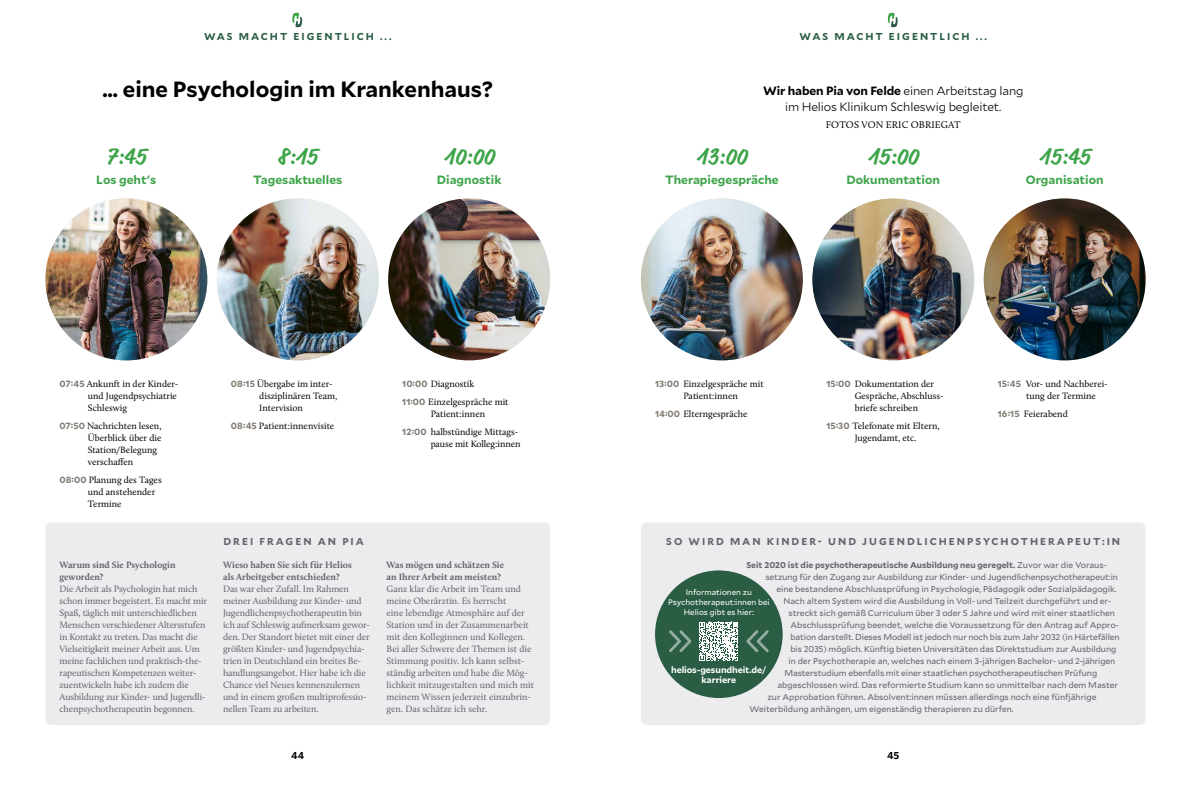
<style>
.page{position:relative;width:1191px;height:794px;background:#fff}
.page>*{position:absolute;margin:0;border:0;box-sizing:border-box;transform-origin:0 0}
.t1{font:700 25px "Market Pro";color:#3da449}
.t2{font:700 22px "Mallory";color:#000}
.t3{font:700 12px "Mallory";color:#3da449}
.t4{font:300 12px/16px "Mallory";letter-spacing:-.01em;color:#000;text-align:center}
.t5{font:700 10px "Mallory";letter-spacing:.2em;color:#63646b}
.t6{font:700 10px "Mallory";letter-spacing:.2em;color:#2a5d43}
.t7{font:10px "Calluna";letter-spacing:.015em;color:#000}
.t8{font:700 10px "Mallory";color:#000}
.t9{font:9.5px/12px "Calluna";letter-spacing:-.01em;color:#63646b}
.t10{font:9.5px/12px "Calluna";color:#000}
.t11{font:700 9.5px/12px "Calluna";color:#63646b}
.t12{font:700 9px/10px "Mallory";letter-spacing:-.01em;color:#fff;text-align:center}
.t13{font:8.5px "Mallory";color:#63646b}
.t14{font:700 8.5px "Mallory";color:#63646b}
.t15{font:8px/10px "Mallory";color:#fff;text-align:center}
.s1{font-family:"Mallory";font-weight:700;font-size:9px;color:#7f7970}
.s2{font-weight:700}
.s3{font-weight:400}
</style>
<div class="page">
<svg style="left:887px;top:13px;width:10px;height:14px"></svg>
<svg style="left:292px;top:13px;width:10px;height:14px"></svg>
<img style="left:388px;top:198px;width:162px;height:162px;border-radius:81px">
<img style="left:45px;top:198px;width:162px;height:162px;border-radius:81px">
<img style="left:217px;top:198px;width:162px;height:162px;border-radius:81px">
<img style="left:641px;top:198px;width:162px;height:162px;border-radius:81px">
<img style="left:812px;top:198px;width:162px;height:162px;border-radius:81px">
<img style="left:983px;top:198px;width:162px;height:162px;border-radius:81px">
<div style="left:45px;top:522px;width:505px;height:203px;background:#ecebed;border-radius:6px"></div>
<div style="left:641px;top:522px;width:504px;height:203px;background:#ecebed;border-radius:6px"></div>
<div style="left:655px;top:570px;width:127px;height:128px;background:#2a5d43;border-radius:50%"></div>
<svg style="left:669px;top:622px;width:69px;height:39px"></svg>
<svg style="left:746px;top:630px;width:23px;height:23px"></svg>
<p class="t6" style="left:204px;top:29px;width:189px">WAS MACHT EIGENTLICH ...</p>
<p class="t6" style="left:799px;top:29px;width:189px">WAS MACHT EIGENTLICH ...</p>
<h2 class="t2" style="left:103px;top:73px;width:392px">… eine Psychologin im Krankenhaus?</h2>
<h1 class="t1" style="left:106px;top:139px;width:41px">7:45</h1>
<p class="t3" style="left:96px;top:171px;width:62px">Los geht's</p>
<h1 class="t1" style="left:278px;top:139px;width:41px">8:15</h1>
<p class="t3" style="left:253px;top:171px;width:91px">Tagesaktuelles</p>
<h1 class="t1" style="left:444px;top:139px;width:52px">10:00</h1>
<p class="t3" style="left:437px;top:171px;width:66px">Diagnostik</p>
<p class="t10" style="left:88px;top:378px;width:92px;text-indent:-28px"><span class="s1">07:45</span> Ankunft in der Kinder&shy;und Jugendpsychiatrie<br>Schleswig</p>
<p class="t10" style="left:88px;top:420px;width:75px;text-indent:-28px"><span class="s1">07:50</span> Nachrichten lesen,<br>Überblick über die<br>Station/Belegung verschaffen</p>
<p class="t10" style="left:88px;top:473px;width:75px;text-indent:-28px"><span class="s1">08:00</span> Planung des Tages und anstehender<br>Termine</p>
<p class="t11" style="left:60px;top:558px;width:118px">Warum sind Sie Psychologin geworden?</p>
<p class="t9" style="left:60px;top:582px;width:149px">Die Arbeit als Psychologin hat mich schon immer begeistert. Es macht mir Spaß, täglich mit unterschiedlichen Menschen verschiedener Altersstufen in Kontakt zu treten. Das macht die Vielseitigkeit meiner Arbeit aus. Um meine fachlichen und praktisch-the&shy;rapeutischen Kompetenzen weiter&shy;zuentwickeln habe ich zudem die Ausbildung zur Kinder- und Jugendli&shy;chenpsychotherapeutin begonnen.</p>
<p class="t10" style="left:259px;top:378px;width:80px;text-indent:-28px"><span class="s1">08:15</span> Übergabe im inter&shy;disziplinären Team,<br>Intervision</p>
<p class="t10" style="left:231px;top:420px;width:105px"><span class="s1">08:45</span> Patient:innenvisite</p>
<p class="t5" style="left:223px;top:533px;width:142px">DREI FRAGEN AN PIA</p>
<p class="t11" style="left:223px;top:558px;width:130px">Wieso haben Sie sich für Helios als Arbeitgeber entschieden?</p>
<p class="t9" style="left:223px;top:582px;width:148px">Das war eher Zufall. Im Rahmen meiner Ausbildung zur Kinder- und Jugendlichenpsychotherapeutin bin ich auf Schleswig aufmerksam gewor&shy;den. Der Standort bietet mit einer der größten Kinder- und Jugendpsychia&shy;trien in Deutschland ein breites Be&shy;handlungsangebot. Hier habe ich die Chance viel Neues kennenzulernen und in einem großen multiprofessio&shy;nellen Team zu arbeiten.</p>
<p class="t10" style="left:402px;top:375px;width:108px;line-height:17.7px"><span class="s1">10:00</span> Diagnostik<br><span class="s1">11:00</span> Einzelgespräche mit</p>
<p class="t10" style="left:402px;top:405px;width:117px;line-height:17.7px;text-align:center">Patient:innen<br><span class="s1">12:00</span> halbstündige Mittags-</p>
<p class="t10" style="left:431px;top:437px;width:91px">pause mit Kolleg:innen</p>
<p class="t11" style="left:386px;top:558px;width:119px">Was mögen und schätzen Sie an Ihrer Arbeit am meisten?</p>
<p class="t9" style="left:386px;top:582px;width:149px">Ganz klar die Arbeit im Team und meine Oberärztin. Es herrscht<br>eine lebendige Atmosphäre auf der Station und in der Zusammenarbeit mit den Kolleginnen und Kollegen.<br>Bei aller Schwere der Themen ist die Stimmung positiv. Ich kann selbst&shy;ständig arbeiten und habe die Mög&shy;lichkeit mitzugestalten und mich mit meinem Wissen jederzeit einzubrin&shy;gen. Das schätze ich sehr.</p>
<p class="t4" style="left:763px;top:82px;width:262px"><span class="s2">Wir haben Pia von Felde</span> einen Arbeitstag lang im Helios Klinikum Schleswig begleitet.</p>
<p class="t7" style="left:826px;top:119px;width:136px">FOTOS VON ERIC OBRIEGAT</p>
<h1 class="t1" style="left:696px;top:139px;width:52px">13:00</h1>
<p class="t3" style="left:665px;top:171px;width:115px">Therapiegespräche</p>
<h1 class="t1" style="left:868px;top:139px;width:52px">15:00</h1>
<p class="t3" style="left:846px;top:171px;width:95px">Dokumentation</p>
<h1 class="t1" style="left:1039px;top:139px;width:52px">15:45</h1>
<p class="t3" style="left:1025px;top:171px;width:79px">Organisation</p>
<p class="t10" style="left:655px;top:378px;width:110px;text-align:center"><span class="s1">13:00</span> Einzelgespräche mit<br>Patient:innen</p>
<p class="t10" style="left:655px;top:408px;width:94px"><span class="s1">14:00</span> Elterngespräche</p>
<p class="t10" style="left:854px;top:378px;width:90px;text-indent:-28px"><span class="s1">15:00</span> Dokumentation der<br>Gespräche, Abschluss&shy;briefe schreiben</p>
<p class="t10" style="left:826px;top:420px;width:115px;text-align:center"><span class="s1">15:30</span> Telefonate mit Eltern,<br>Jugendamt, etc.</p>
<p class="t10" style="left:1026px;top:378px;width:83px;text-indent:-28px"><span class="s1">15:45</span> Vor- und Nachberei&shy;tung der Termine</p>
<p class="t10" style="left:998px;top:408px;width:71px"><span class="s1">16:15</span> Feierabend</p>
<p class="t5" style="left:666px;top:533px;width:455px">SO WIRD MAN KINDER- UND JUGENDLICHENPSYCHOTHERAPEUT:IN</p>
<p class="t14" style="left:746px;top:558px;width:362px">Seit 2020 ist die psychotherapeutische Ausbildung neu geregelt. <span class="s3">Zuvor war die Voraus-</span></p>
<p class="t13" style="left:765px;top:570px;width:354px">setzung für den Zugang zur Ausbildung zur Kinder- und Jugendlichenpsychotherapeut:in</p>
<p class="t13" style="left:776px;top:582px;width:342px">eine bestandene Abschlussprüfung in Psychologie, Pädagogik oder Sozialpädagogik.</p>
<p class="t13" style="left:783px;top:594px;width:329px">Nach altem System wird die Ausbildung in Voll- und Teilzeit durchgeführt und er-</p>
<p class="t13" style="left:788px;top:606px;width:328px">streckt sich gemäß Curriculum über 3 oder 5 Jahre und wird mit einer staatlichen</p>
<p class="t13" style="left:790px;top:618px;width:330px">Abschlussprüfung beendet, welche die Voraussetzung für den Antrag auf Appro-</p>
<p class="t13" style="left:790px;top:630px;width:331px">bation darstellt. Dieses Modell ist jedoch nur noch bis zum Jahr 2032 (in Härtefällen</p>
<p class="t13" style="left:790px;top:642px;width:327px">bis 2035) möglich. Künftig bieten Universitäten das Direktstudium zur Ausbildung</p>
<p class="t13" style="left:788px;top:654px;width:328px">in der Psychotherapie an, welches nach einem 3-jährigen Bachelor- und 2-jährigen</p>
<p class="t13" style="left:784px;top:666px;width:314px">Masterstudium ebenfalls mit einer staatlichen psychotherapeutischen Prüfung</p>
<p class="t13" style="left:777px;top:678px;width:342px">abgeschlossen wird. Das reformierte Studium kann so unmittelbar nach dem Master</p>
<p class="t13" style="left:767px;top:690px;width:331px">zur Approbation führen. Absolvent:innen müssen allerdings noch eine fünfjährige</p>
<p class="t13" style="left:749px;top:702px;width:266px">Weiterbildung anhängen, um eigenständig therapieren zu dürfen.</p>
<p class="t15" style="left:668px;top:586px;width:103px">Informationen zu<br>Psychotherapeut:innen bei<br>Helios gibt es hier:</p>
<p class="t12" style="left:671px;top:664px;width:97px">helios-gesundheit.de/ karriere</p>
<p class="t8" style="left:291px;top:748px;width:14px">44</p>
<p class="t8" style="left:887px;top:748px;width:14px">45</p>
</div>
